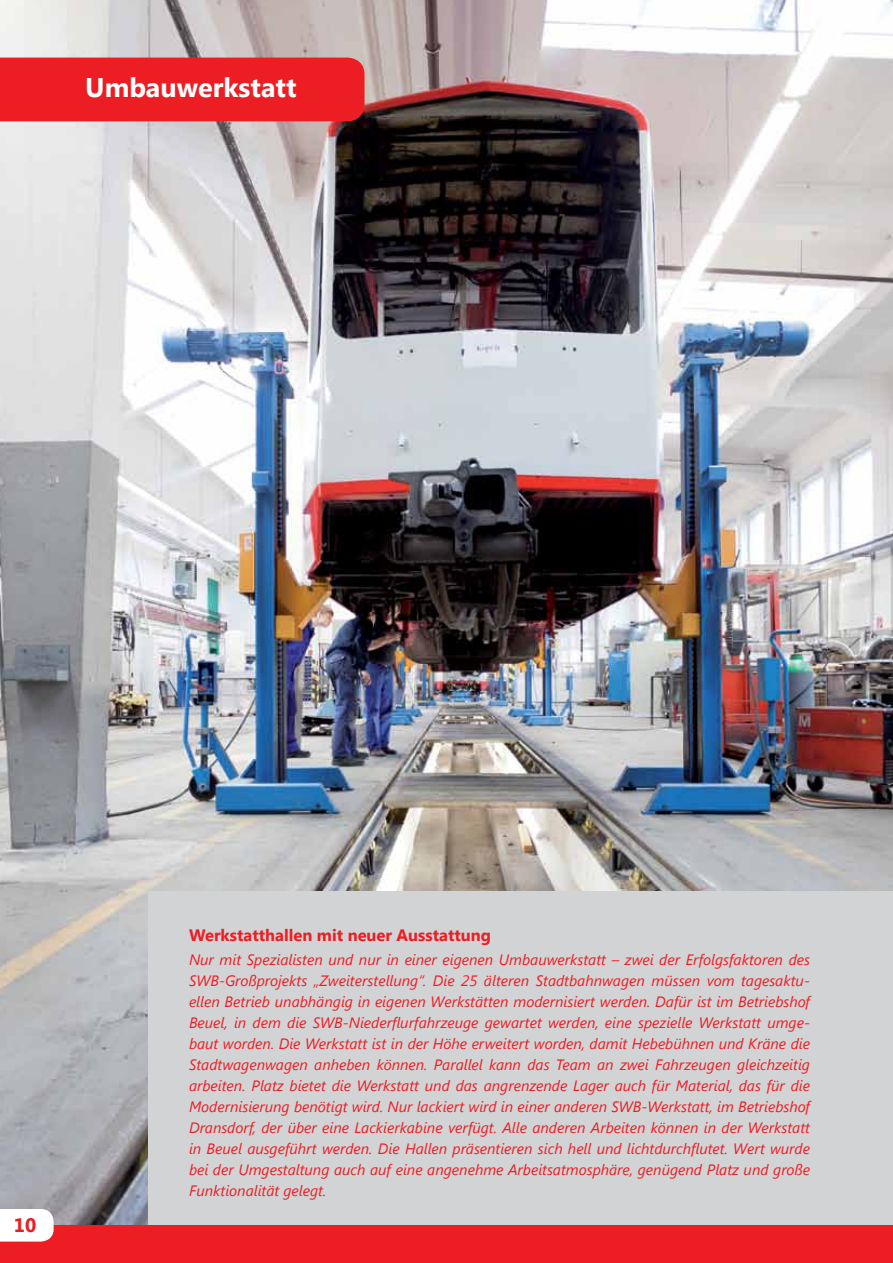
<style>
.page{position:relative;width:893px;height:1263px;background:#fff}
.page>*{position:absolute;margin:0;border:0;box-sizing:border-box;transform-origin:0 0}
.t1{font:700 27px "Segoe UI";color:#fff}
.t2{font:700 19.5px "Segoe UI";color:#ed1d24}
.t3{font:700 16.5px "Segoe UI";color:#ed1d24}
.t4{font:italic 15px/21px "Segoe UI";color:#ed1d24;text-align:justify}
</style>
<div class="page">
<img style="left:0;top:0;width:893px;height:1225px">
<div style="left:148px;top:891px;width:745px;height:334px;background:#d1d3d4"></div>
<div style="left:0;top:1225px;width:893px;height:38px;background:#ed1d24"></div>
<div style="left:0;top:58px;width:365px;height:63px;background:#ed1d24"></div>
<svg style="left:0;top:1209px;width:54px;height:32px"></svg>
<h1 class="t1" style="left:85px;top:68px;width:213px">Umbauwerkstatt</h1>
<h2 class="t2" style="left:14px;top:1211px;width:24px">10</h2>
<p class="t3" style="left:189px;top:923px;width:304px">Werkstatthallen mit neuer Ausstattung</p>
<p class="t4" style="left:189px;top:948px;width:622px">Nur mit Spezialisten und nur in einer eigenen Umbauwerkstatt – zwei der Erfolgsfaktoren des SWB-Großprojekts „Zweiterstellung“. Die 25 älteren Stadtbahnwagen müssen vom tagesaktu&shy;ellen Betrieb unabhängig in eigenen Werkstätten modernisiert werden. Dafür ist im Betriebshof Beuel, in dem die SWB-Niederflurfahrzeuge gewartet werden, eine spezielle Werkstatt umge&shy;baut worden. Die Werkstatt ist in der Höhe erweitert worden, damit Hebebühnen und Kräne die Stadtwagenwagen anheben können. Parallel kann das Team an zwei Fahrzeugen gleichzeitig arbeiten. Platz bietet die Werkstatt und das angrenzende Lager auch für Material, das für die Modernisierung benötigt wird. Nur lackiert wird in einer anderen SWB-Werkstatt, im Betriebshof Dransdorf, der über eine Lackierkabine verfügt. Alle anderen Arbeiten können in der Werkstatt in Beuel ausgeführt werden. Die Hallen präsentieren sich hell und lichtdurchflutet. Wert wurde bei der Umgestaltung auch auf eine angenehme Arbeitsatmosphäre, genügend Platz und große Funktionalität gelegt.</p>
</div>
